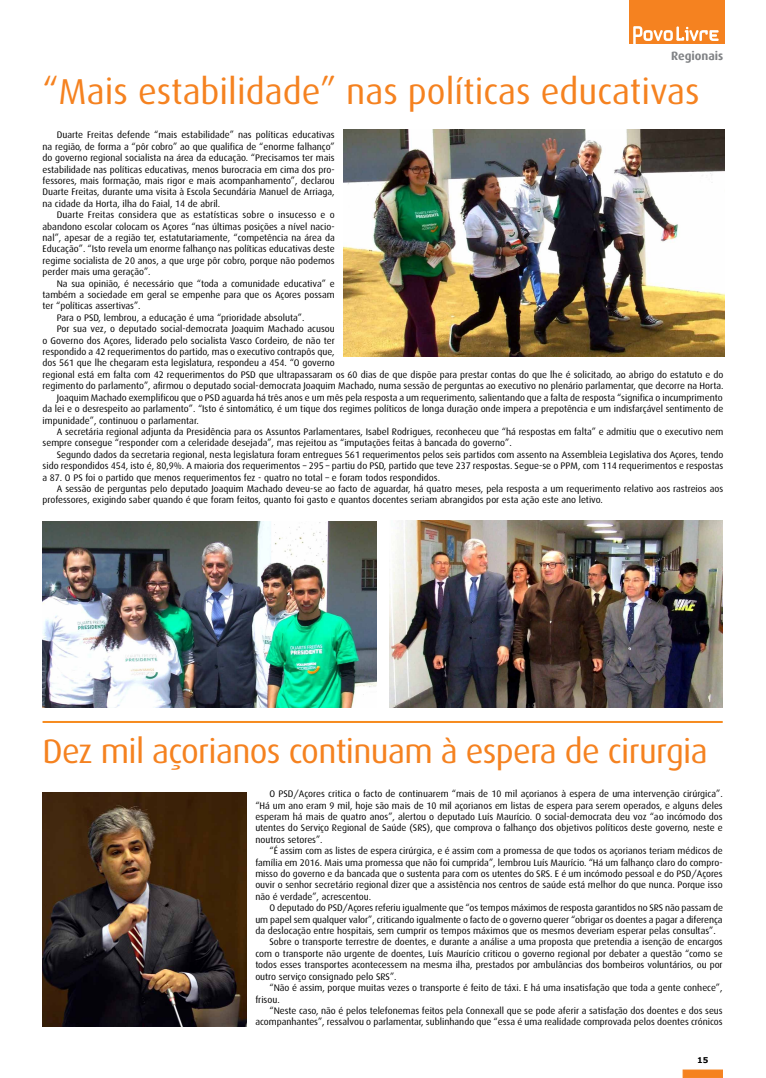
<style>
.page{position:relative;width:766px;height:1078px;background:#fff}
.page>*{position:absolute;margin:0;border:0;box-sizing:border-box;transform-origin:0 0}
.t1{font:36px "Dax";color:#f58220}
.t2{font:34px "Dax";letter-spacing:-.02em;color:#f58220}
.t3{font:700 12px "Dax";color:#808285}
.t4{font:9.5px/11.4px "Dax";color:#000;text-align:justify}
.t5{font:700 8px "Verdana";color:#000}
</style>
<div class="page">
<div style="left:682px;top:1069px;width:40px;height:8px;background:#f58220;border:1px solid #f58220"></div>
<div style="left:628px;top:0;width:96px;height:44px;background:#f58220"></div>
<svg style="left:633px;top:26px;width:85px;height:18px"></svg>
<img style="left:43px;top:521px;width:334px;height:186px">
<img style="left:389px;top:520px;width:333px;height:187px">
<img style="left:343px;top:130px;width:381px;height:226px">
<img style="left:43px;top:792px;width:204px;height:233px">
<hr style="left:43px;top:720px;width:679px;height:2px;background:#f68b1f">
<p class="t3" style="left:671px;top:49px;width:54px">Regionais</p>
<h1 class="t1" style="left:43px;top:72px;width:658px">“Mais estabilidade” nas políticas educativas</h1>
<p class="t4" style="left:43px;top:129px;width:293px;text-indent:14px">Duarte Freitas defende “mais estabilidade” nas políticas educativas na região, de forma a “pôr cobro” ao que qualifica de “enorme falhanço” do governo regional socialista na área da educação. “Precisamos ter mais estabilidade nas políticas educativas, menos burocracia em cima dos pro&shy;fessores, mais formação, mais rigor e mais acompanhamento”, declarou Duarte Freitas, durante uma visita à Escola Secundária Manuel de Arriaga, na cidade da Horta, ilha do Faial, 14 de abril.</p>
<p class="t4" style="left:43px;top:209px;width:293px;text-indent:14px">Duarte Freitas considera que as estatísticas sobre o insucesso e o abandono escolar colocam os Açores “nas últimas posições a nível nacio&shy;nal”, apesar de a região ter, estatutariamente, “competência na área da Educação”. “Isto revela um enorme falhanço nas políticas educativas deste regime socialista de 20 anos, a que urge pôr cobro, porque não podemos perder mais uma geração”.</p>
<p class="t4" style="left:57px;top:277px;width:279px">Na sua opinião, é necessário que “toda a comunidade educativa” e</p>
<p class="t4" style="left:43px;top:289px;width:293px">também a sociedade em geral se empenhe para que os Açores possam</p>
<p class="t4" style="left:43px;top:300px;width:100px">ter “políticas assertivas”.</p>
<p class="t4" style="left:57px;top:312px;width:249px">Para o PSD, lembrou, a educação é uma “prioridade absoluta”.</p>
<p class="t4" style="left:57px;top:323px;width:279px">Por sua vez, o deputado social-democrata Joaquim Machado acusou</p>
<p class="t4" style="left:43px;top:334px;width:293px">o Governo dos Açores, liderado pelo socialista Vasco Cordeiro, de não ter</p>
<p class="t4" style="left:43px;top:346px;width:293px">respondido a 42 requerimentos do partido, mas o executivo contrapôs que,</p>
<p class="t4" style="left:43px;top:357px;width:294px">dos 561 que lhe chegaram esta legislatura, respondeu a 454. “O governo</p>
<p class="t4" style="left:43px;top:369px;width:682px">regional está em falta com 42 requerimentos do PSD que ultrapassaram os 60 dias de que dispõe para prestar contas do que lhe é solicitado, ao abrigo do estatuto e do</p>
<p class="t4" style="left:43px;top:380px;width:682px">regimento do parlamento”, afirmou o deputado social-democrata Joaquim Machado, numa sessão de perguntas ao executivo no plenário parlamentar, que decorre na Horta.</p>
<p class="t4" style="left:57px;top:391px;width:667px">Joaquim Machado exemplificou que o PSD aguarda há três anos e um mês pela resposta a um requerimento, salientando que a falta de resposta “significa o incumprimento</p>
<p class="t4" style="left:43px;top:403px;width:682px">da lei e o desrespeito ao parlamento”. “Isto é sintomático, é um tique dos regimes políticos de longa duração onde impera a prepotência e um indisfarçável sentimento de</p>
<p class="t4" style="left:43px;top:414px;width:158px">impunidade”, continuou o parlamentar.</p>
<p class="t4" style="left:57px;top:426px;width:668px">A secretária regional adjunta da Presidência para os Assuntos Parlamentares, Isabel Rodrigues, reconheceu que “há respostas em falta” e admitiu que o executivo nem</p>
<p class="t4" style="left:43px;top:437px;width:470px">sempre consegue “responder com a celeridade desejada”, mas rejeitou as “imputações feitas à bancada do governo”.</p>
<p class="t4" style="left:57px;top:448px;width:668px">Segundo dados da secretaria regional, nesta legislatura foram entregues 561 requerimentos pelos seis partidos com assento na Assembleia Legislativa dos Açores, tendo</p>
<p class="t4" style="left:43px;top:460px;width:682px">sido respondidos 454, isto é, 80,9%. A maioria dos requerimentos – 295 – partiu do PSD, partido que teve 237 respostas. Segue-se o PPM, com 114 requerimentos e respostas</p>
<p class="t4" style="left:43px;top:471px;width:399px">a 87. O PS foi o partido que menos requerimentos fez - quatro no total – e foram todos respondidos.</p>
<p class="t4" style="left:57px;top:483px;width:668px">A sessão de perguntas pelo deputado Joaquim Machado deveu-se ao facto de aguardar, há quatro meses, pela resposta a um requerimento relativo aos rastreios aos</p>
<p class="t4" style="left:43px;top:494px;width:561px">professores, exigindo saber quando é que foram feitos, quanto foi gasto e quantos docentes seriam abrangidos por esta ação este ano letivo.</p>
<h2 class="t2" style="left:43px;top:732px;width:666px">Dez mil açorianos continuam à espera de cirurgia</h2>
<p class="t4" style="left:255px;top:788px;width:469px;text-indent:14px">O PSD/Açores critica o facto de continuarem “mais de 10 mil açorianos à espera de uma intervenção cirúrgica”. “Há um ano eram 9 mil, hoje são mais de 10 mil açorianos em listas de espera para serem operados, e alguns deles esperam há mais de quatro anos”, alertou o deputado Luís Maurício. O social-democrata deu voz “ao incómodo dos utentes do Serviço Regional de Saúde (SRS), que comprova o falhanço dos objetivos políticos deste governo, neste e noutros setores”.</p>
<p class="t4" style="left:255px;top:845px;width:469px;text-indent:14px">“É assim com as listes de espera cirúrgica, e é assim com a promessa de que todos os açorianos teriam médicos de família em 2016. Mais uma promessa que não foi cumprida”, lembrou Luís Maurício. “Há um falhanço claro do compro&shy;misso do governo e da bancada que o sustenta para com os utentes do SRS. E é um incómodo pessoal e do PSD/Açores ouvir o senhor secretário regional dizer que a assistência nos centros de saúde está melhor do que nunca. Porque isso não é verdade”, acrescentou.</p>
<p class="t4" style="left:269px;top:902px;width:455px">O deputado do PSD/Açores referiu igualmente que “os tempos máximos de resposta garantidos no SRS não passam de</p>
<p class="t4" style="left:255px;top:913px;width:468px">um papel sem qualquer valor”, criticando igualmente o facto de o governo querer “obrigar os doentes a pagar a diferença</p>
<p class="t4" style="left:255px;top:924px;width:462px">da deslocação entre hospitais, sem cumprir os tempos máximos que os mesmos deveriam esperar pelas consultas”.</p>
<p class="t4" style="left:269px;top:936px;width:454px">Sobre o transporte terrestre de doentes, e durante a análise a uma proposta que pretendia a isenção de encargos</p>
<p class="t4" style="left:255px;top:947px;width:468px">com o transporte não urgente de doentes, Luís Maurício criticou o governo regional por debater a questão “como se</p>
<p class="t4" style="left:255px;top:959px;width:468px">todos esses transportes acontecessem na mesma ilha, prestados por ambulâncias dos bombeiros voluntários, ou por</p>
<p class="t4" style="left:255px;top:970px;width:143px">outro serviço consignado pelo SRS”.</p>
<p class="t4" style="left:269px;top:981px;width:454px">“Não é assim, porque muitas vezes o transporte é feito de táxi. E há uma insatisfação que toda a gente conhece”,</p>
<p class="t4" style="left:255px;top:993px;width:26px">frisou.</p>
<p class="t4" style="left:269px;top:1004px;width:454px">“Neste caso, não é pelos telefonemas feitos pela Connexall que se pode aferir a satisfação dos doentes e dos seus</p>
<p class="t4" style="left:255px;top:1016px;width:469px">acompanhantes”, ressalvou o parlamentar, sublinhando que “essa é uma realidade comprovada pelos doentes crónicos</p>
<p class="t5" style="left:697px;top:1054px;width:13px">15</p>
</div>
